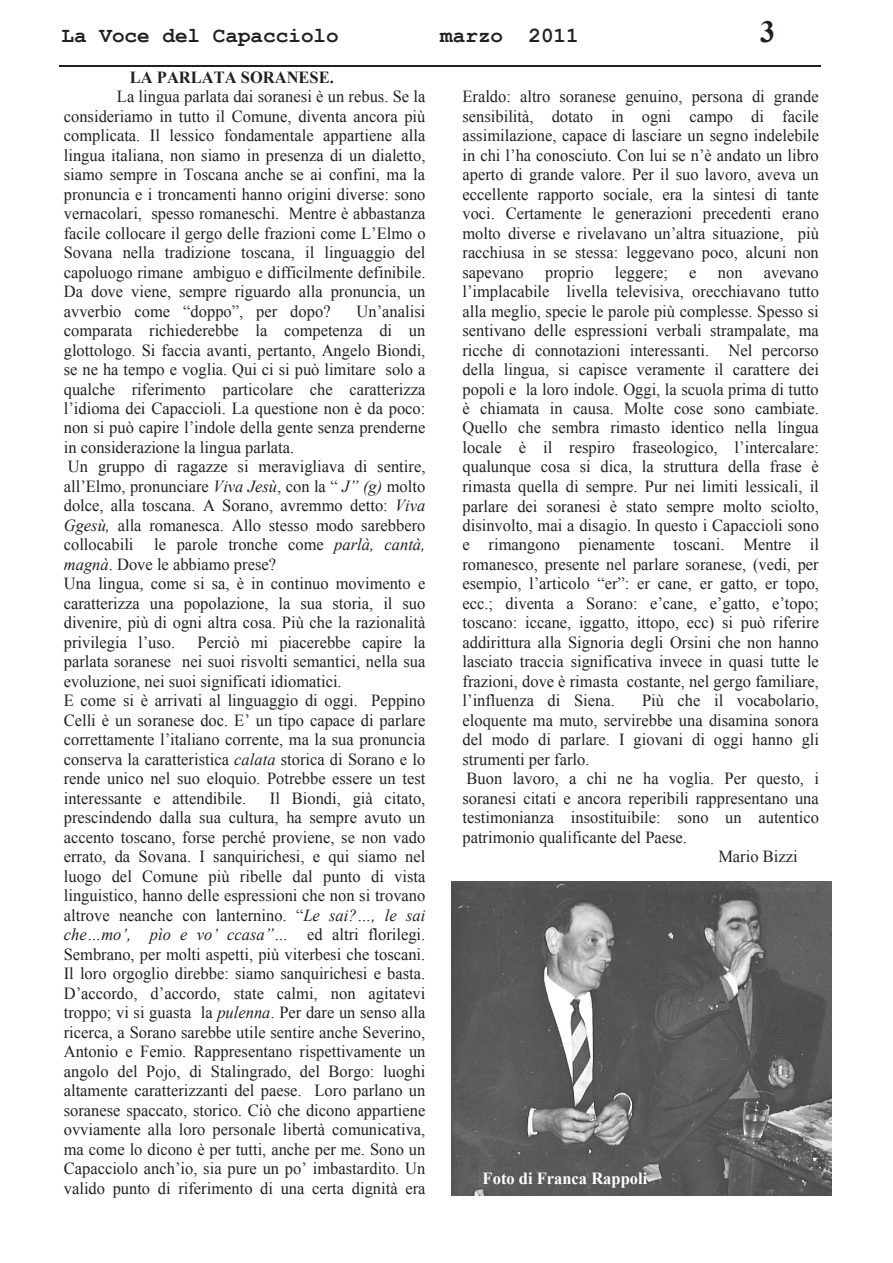
<style>
.page{position:relative;width:893px;height:1263px;background:#fff}
.page>*{position:absolute;margin:0;border:0;box-sizing:border-box;transform-origin:0 0}
.t1{font:700 30.75px "Times New Roman";color:#231f20}
.t2{font:700 21.6px "Courier New";color:#231f20}
.t3{font:16.95px/19.5px "Times New Roman";color:#231f20;text-align:justify}
.t4{font:700 16.95px "Times New Roman";color:#fff}
.t5{font:700 16.95px "Times New Roman";color:#231f20}
.s1{font-style:italic}
</style>
<div class="page">
<hr style="left:59px;top:66px;width:762px;height:1px;background:#231f20">
<img style="left:452px;top:882px;width:379px;height:314px">
<p class="t2" style="left:62px;top:24px;width:279px">La Voce del Capacciolo</p>
<p class="t2" style="left:440px;top:24px;width:140px">marzo 2011</p>
<h1 class="t1" style="left:760px;top:15px;width:16px">3</h1>
<p class="t5" style="left:130px;top:68px;width:205px">LA PARLATA SORANESE.</p>
<p class="t3" style="left:64px;top:87px;width:363px;text-indent:53px">La lingua parlata dai soranesi è un rebus. Se la consideriamo in tutto il Comune, diventa ancora più complicata. Il lessico fondamentale appartiene alla lingua italiana, non siamo in presenza di un dialetto, siamo sempre in Toscana anche se ai confini, ma la pronuncia e i troncamenti hanno origini diverse: sono vernacolari, spesso romaneschi. Mentre è abbastanza facile collocare il gergo delle frazioni come L’Elmo o Sovana nella tradizione toscana, il linguaggio del capoluogo rimane ambiguo e difficilmente definibile.<br>Da dove viene, sempre riguardo alla pronuncia, un avverbio come “doppo”, per dopo?</p>
<p class="t3" style="left:462px;top:87px;width:358px">Eraldo: altro soranese genuino, persona di grande sensibilità, dotato in ogni campo di facile assimilazione, capace di lasciare un segno indelebile in chi l’ha conosciuto. Con lui se n’è andato un libro aperto di grande valore. Per il suo lavoro, aveva un eccellente rapporto sociale, era la sintesi di tante voci. Certamente le generazioni precedenti erano molto diverse e rivelavano un’altra situazione, più racchiusa in se stessa: leggevano poco, alcuni non sapevano</p>
<p class="t3" style="left:545px;top:262px;width:50px">proprio</p>
<p class="t3" style="left:615px;top:262px;width:55px">leggere;</p>
<p class="t3" style="left:689px;top:262px;width:9px">e</p>
<p class="t3" style="left:718px;top:262px;width:26px">non</p>
<p class="t3" style="left:462px;top:262px;width:358px;text-indent:301px">avevano l’implacabile livella televisiva, orecchiavano tutto alla meglio, specie le parole più complesse. Spesso si sentivano delle espressioni verbali strampalate, ma ricche di connotazioni interessanti. Nel percorso della lingua, si capisce veramente il carattere dei popoli e la loro indole. Oggi, la scuola prima di tutto è chiamata in causa. Molte cose sono cambiate.<br>Quello che sembra rimasto identico nella lingua locale è il respiro fraseologico, l’intercalare: qualunque cosa si dica, la struttura della frase è rimasta quella di sempre. Pur nei limiti lessicali, il parlare dei soranesi è stato sempre molto sciolto, disinvolto, mai a disagio. In questo i Capaccioli sono e rimangono pienamente toscani. Mentre il romanesco, presente nel parlare soranese, (vedi, per esempio, l’articolo “er”: er cane, er gatto, er topo, ecc.; diventa a Sorano: e’cane, e’gatto, e’topo; toscano: iccane, iggatto, ittopo, ecc) si può riferire addirittura alla Signoria degli Orsini che non hanno lasciato traccia significativa invece in quasi tutte le frazioni, dove è rimasta costante, nel gergo familiare, l’influenza di Siena.</p>
<p class="t3" style="left:64px;top:301px;width:363px;text-align:left;text-indent:293px">Un’analisi comparata richiederebbe la competenza di un glottologo. Si faccia avanti, pertanto, Angelo Biondi, se ne ha tempo e voglia. Qui ci si può limitare solo a qualche riferimento particolare che caratterizza l’idioma dei Capaccioli. La questione non è da poco: non si può capire l’indole della gente senza prenderne in considerazione la lingua parlata.<br>Un gruppo di ragazze si meravigliava di sentire, all’Elmo, pronunciare <span class="s1">Viva Jesù</span>, con la “ <span class="s1">J” (g)</span> molto dolce, alla toscana. A Sorano, avremmo detto: <span class="s1">Viva Ggesù,</span> alla romanesca. Allo stesso modo sarebbero collocabili le parole tronche come <span class="s1">parlà, cantà, magnà</span>. Dove le abbiamo prese?<br>Una lingua, come si sa, è in continuo movimento e caratterizza una popolazione, la sua storia, il suo divenire, più di ogni altra cosa. Più che la razionalità privilegia l’uso.</p>
<p class="t3" style="left:64px;top:632px;width:363px;text-align:left;text-indent:134px">Perciò mi piacerebbe capire la parlata soranese nei suoi risvolti semantici, nella sua evoluzione, nei suoi significati idiomatici.<br>E come si è arrivati al linguaggio di oggi. Peppino Celli è un soranese doc. E’ un tipo capace di parlare correttamente l’italiano corrente, ma la sua pronuncia conserva la caratteristica <span class="s1">calata</span> storica di Sorano e lo rende unico nel suo eloquio. Potrebbe essere un test interessante e attendibile.</p>
<p class="t3" style="left:642px;top:691px;width:178px">Più che il vocabolario,</p>
<p class="t3" style="left:462px;top:710px;width:358px">eloquente ma muto, servirebbe una disamina sonora</p>
<p class="t3" style="left:462px;top:730px;width:358px">del modo di parlare. I giovani di oggi hanno gli</p>
<p class="t3" style="left:462px;top:749px;width:128px">strumenti per farlo.</p>
<p class="t3" style="left:467px;top:769px;width:354px">Buon lavoro, a chi ne ha voglia. Per questo, i</p>
<p class="t3" style="left:462px;top:788px;width:358px">soranesi citati e ancora reperibili rappresentano una</p>
<p class="t3" style="left:462px;top:808px;width:358px">testimonianza insostituibile: sono un autentico</p>
<p class="t3" style="left:462px;top:827px;width:226px">patrimonio qualificante del Paese.</p>
<p class="t3" style="left:718px;top:847px;width:81px">Mario Bizzi</p>
<p class="t3" style="left:64px;top:788px;width:363px;text-indent:206px">Il Biondi, già citato, prescindendo dalla sua cultura, ha sempre avuto un accento toscano, forse perché proviene, se non vado errato, da Sovana. I sanquirichesi, e qui siamo nel luogo del Comune più ribelle dal punto di vista linguistico, hanno delle espressioni che non si trovano altrove neanche con lanternino. “<span class="s1">Le sai?…, le sai che…mo’, pìo e vo’ ccasa”…</span> ed altri florilegi.<br>Sembrano, per molti aspetti, più viterbesi che toscani.<br>Il loro orgoglio direbbe: siamo sanquirichesi e basta.<br>D’accordo, d’accordo, state calmi, non agitatevi troppo; vi si guasta la <span class="s1">pulenna</span>. Per dare un senso alla ricerca, a Sorano sarebbe utile sentire anche Severino, Antonio e Femio. Rappresentano rispettivamente un angolo del Pojo, di Stalingrado, del Borgo: luoghi altamente caratterizzanti del paese. Loro parlano un soranese spaccato, storico. Ciò che dicono appartiene ovviamente alla loro personale libertà comunicativa, ma come lo dicono è per tutti, anche per me. Sono un Capacciolo anch’io, sia pure un po’ imbastardito. Un valido punto di riferimento di una certa dignità era</p>
<p class="t4" style="left:483px;top:1169px;width:166px">Foto di Franca Rappoli</p>
</div>
